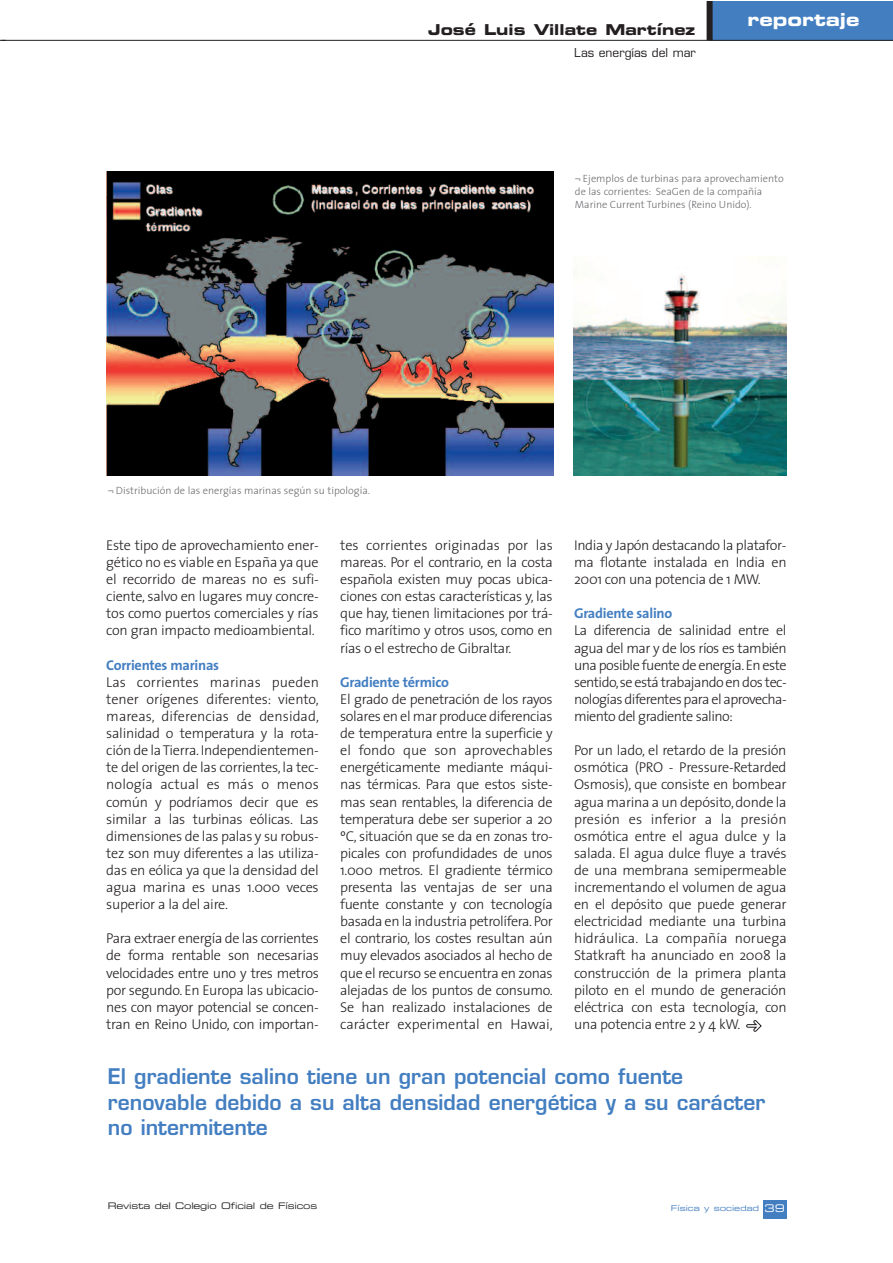
<style>
.page{position:relative;width:893px;height:1263px;background:#fff}
.page>*{position:absolute;margin:0;border:0;box-sizing:border-box;transform-origin:0 0}
.t1{font:600 21px/25.2px "Eurostile";color:#437ec1}
.t2{font:18px "Eurostile Bold Extended Two";color:#fff}
.t3{font:15px "Eurostile Bold Extended Two";color:#231f20}
.t4{font:300 14.25px/17.1px "The Sans";letter-spacing:-.025em;color:#231f20;text-align:justify}
.t5{font:700 14.25px "The Sans";letter-spacing:-.02em;color:#437ec1}
.t6{font:12px "Eurostile";color:#231f20}
.t7{font:300 10.5px/12.9px "The Sans";color:#6c6d70}
.t8{font:9px "Eurostile Extended Two";letter-spacing:-.02em;color:#231f20}
.t9{font:7.95px "Eurostile Extended Two";color:#437ec1}
.s1{font-size:12px}
.s2{font-size:10.5px;color:#fff}
</style>
<div class="page">
<div style="left:763px;top:1200px;width:24px;height:19px;background:#437ec1"></div>
<img style="left:106px;top:171px;width:447px;height:305px">
<img style="left:573px;top:274px;width:214px;height:202px">
<svg style="left:746px;top:1020px;width:16px;height:12px"></svg>
<div style="left:710px;top:1px;width:182px;height:40px;background:#437ec1"></div>
<hr style="left:1px;top:40px;width:891px;height:1px;background:#231f20">
<div style="left:707px;top:1px;width:6px;height:40px;background:#231f20"></div>
<p class="t3" style="left:428px;top:25px;width:268px">José Luis Villate Martínez</p>
<p class="t6" style="left:574px;top:48px;width:123px">Las energías del mar</p>
<p class="t2" style="left:747px;top:13px;width:114px">reportaje</p>
<p class="t7" style="left:575px;top:173px;width:210px"><span class="s1">¬</span> Ejemplos de turbinas para aprovechamiento de las corrientes: SeaGen de la compañía<br>Marine Current Turbines (Reino Unido).</p>
<p class="t7" style="left:108px;top:485px;width:264px"><span class="s1">¬</span> Distribución de las energías marinas según su tipología.</p>
<p class="t4" style="left:106px;top:538px;width:214px">Este tipo de aprovechamiento ener&shy;gético no es viable en España ya que el recorrido de mareas no es sufi&shy;ciente, salvo en lugares muy concre&shy;tos como puertos comerciales y rías con gran impacto medioambiental.</p>
<p class="t5" style="left:106px;top:659px;width:114px">Corrientes marinas</p>
<p class="t4" style="left:106px;top:675px;width:214px">Las corrientes marinas pueden tener orígenes diferentes: viento, mareas, diferencias de densidad, salinidad o temperatura y la rota&shy;ción de la Tierra. Independientemen&shy;te del origen de las corrientes, la tec&shy;nología actual es más o menos común y podríamos decir que es similar a las turbinas eólicas. Las dimensiones de las palas y su robus&shy;tez son muy diferentes a las utiliza&shy;das en eólica ya que la densidad del agua marina es unas 1.000 veces superior a la del aire.</p>
<p class="t4" style="left:106px;top:931px;width:214px">Para extraer energía de las corrientes de forma rentable son necesarias velocidades entre uno y tres metros por segundo. En Europa las ubicacio&shy;nes con mayor potencial se concen&shy;tran en Reino Unido, con importan-</p>
<p class="t4" style="left:340px;top:538px;width:214px">tes corrientes originadas por las mareas. Por el contrario, en la costa española existen muy pocas ubica&shy;ciones con estas características y, las que hay, tienen limitaciones por trá&shy;fico marítimo y otros usos, como en rías o el estrecho de Gibraltar.</p>
<p class="t5" style="left:340px;top:676px;width:110px">Gradiente térmico</p>
<p class="t4" style="left:340px;top:692px;width:214px">El grado de penetración de los rayos solares en el mar produce diferencias de temperatura entre la superficie y el fondo que son aprovechables energéticamente mediante máqui&shy;nas térmicas. Para que estos siste&shy;mas sean rentables, la diferencia de temperatura debe ser superior a 20 ºC, situación que se da en zonas tro&shy;picales con profundidades de unos 1.000 metros. El gradiente térmico presenta las ventajas de ser una fuente constante y con tecnología basada en la industria petrolífera.Por el contrario, los costes resultan aún muy elevados asociados al hecho de que el recurso se encuentra en zonas alejadas de los puntos de consumo.<br>Se han realizado instalaciones de carácter experimental en Hawai,</p>
<p class="t4" style="left:574px;top:538px;width:214px">India y Japón destacando la platafor&shy;ma flotante instalada en India en 2001 con una potencia de 1 MW.</p>
<p class="t5" style="left:574px;top:608px;width:100px">Gradiente salino</p>
<p class="t4" style="left:574px;top:623px;width:214px">La diferencia de salinidad entre el agua del mar y de los ríos es también una posible fuente de energía.En este sentido,se está trabajando en dos tec&shy;nologías diferentes para el aprovecha&shy;miento del gradiente salino:</p>
<p class="t4" style="left:574px;top:743px;width:214px">Por un lado, el retardo de la presión osmótica (PRO - Pressure-Retarded Osmosis), que consiste en bombear agua marina a un depósito, donde la presión es inferior a la presión osmótica entre el agua dulce y la salada. El agua dulce fluye a través de una membrana semipermeable incrementando el volumen de agua en el depósito que puede generar electricidad mediante una turbina hidráulica. La compañía noruega Statkraft ha anunciado en 2008 la construcción de la primera planta piloto en el mundo de generación eléctrica con esta tecnología, con una potencia entre 2 y 4 kW.</p>
<h1 class="t1" style="left:108px;top:1066px;width:659px">El gradiente salino tiene un gran potencial como fuente renovable debido a su alta densidad energética y a su carácter no intermitente</h1>
<p class="t8" style="left:108px;top:1202px;width:211px">Revista del Colegio Oficial de Físicos</p>
<p class="t9" style="left:671px;top:1206px;width:115px">Física y sociedad <span class="s2">39</span></p>
</div>
